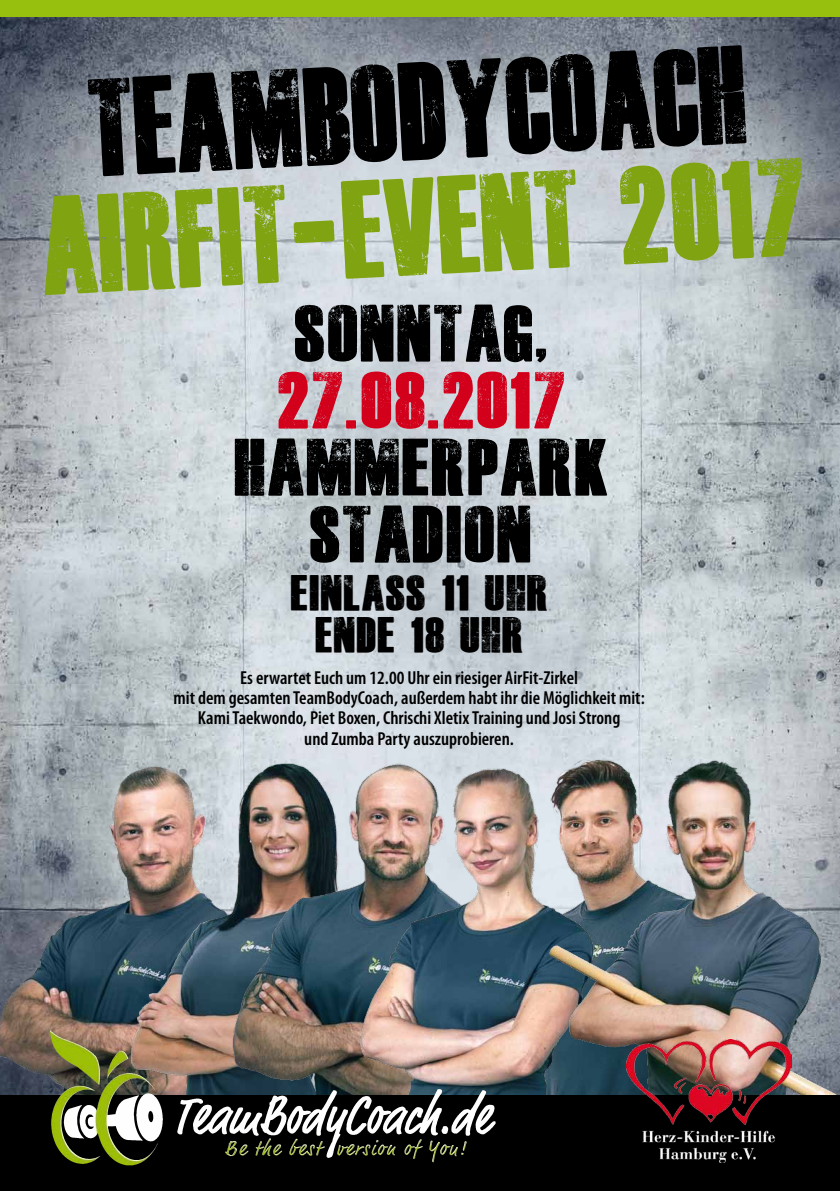
<style>
.page{position:relative;width:840px;height:1191px;background:#fff}
.page>*{position:absolute;margin:0;border:0;box-sizing:border-box;transform-origin:0 0}
.t1{font:96px "Dead Kansas";color:#80a312;scale:.88 1}
.t2{font:96px "Dead Kansas";color:#000;scale:.88 1}
.t3{font:55.8px/67px "Dead Kansas";color:#000;text-align:center}
.t4{font:55.8px "Dead Kansas";color:#d3001b}
.t5{font:34.8px/42px "Dead Kansas";color:#000;text-align:center}
.t6{font:600 condensed 18.8px/20.2px "Myriad Pro";color:#000;text-align:center}
</style>
<div class="page">
<img style="left:0;top:16px;width:839px;height:637px">
<img style="left:0;top:653px;width:66px;height:442px">
<div style="left:0;top:0;width:839px;height:16px;background:#97bf0d"></div>
<img style="left:435px;top:607px;width:386px;height:46px">
<img style="left:66px;top:630px;width:382px;height:465px">
<img style="left:212px;top:652px;width:134px;height:443px">
<img style="left:346px;top:647px;width:312px;height:448px">
<img style="left:542px;top:653px;width:297px;height:442px">
<svg style="left:0;top:1095px;width:839px;height:96px;background:#23231e"></svg>
<img style="left:50px;top:1030px;width:50px;height:54px">
<img style="left:626px;top:1039px;width:165px;height:123px">
<h1 class="t2" style="left:87px;top:79px;width:749px;rotate:-3deg">TEAMBODYCOACH</h1>
<h1 class="t1" style="left:40px;top:197px;width:871px;rotate:-3deg">AIRFIT-EVENT 2017</h1>
<h2 class="t3" style="left:294px;top:300px;width:255px">SONNTAG,</h2>
<h2 class="t4" style="left:276px;top:371px;width:291px">27.08.2017</h2>
<h2 class="t3" style="left:235px;top:434px;width:374px">HAMMERPARK<br>STADION</h2>
<h3 class="t5" style="left:291px;top:572px;width:259px">EINLASS 11 UHR<br>ENDE 18 UHR</h3>
<p class="t6" style="left:173px;top:667px;width:472px">Es erwartet Euch um 12.00 Uhr ein riesiger AirFit-Zirkel<br>mit dem gesamten TeamBodyCoach, außerdem habt ihr die Möglichkeit mit:<br>Kami Taekwondo, Piet Boxen, Chrischi Xletix Training und Josi Strong<br>und Zumba Party auszuprobieren.</p>
</div>
